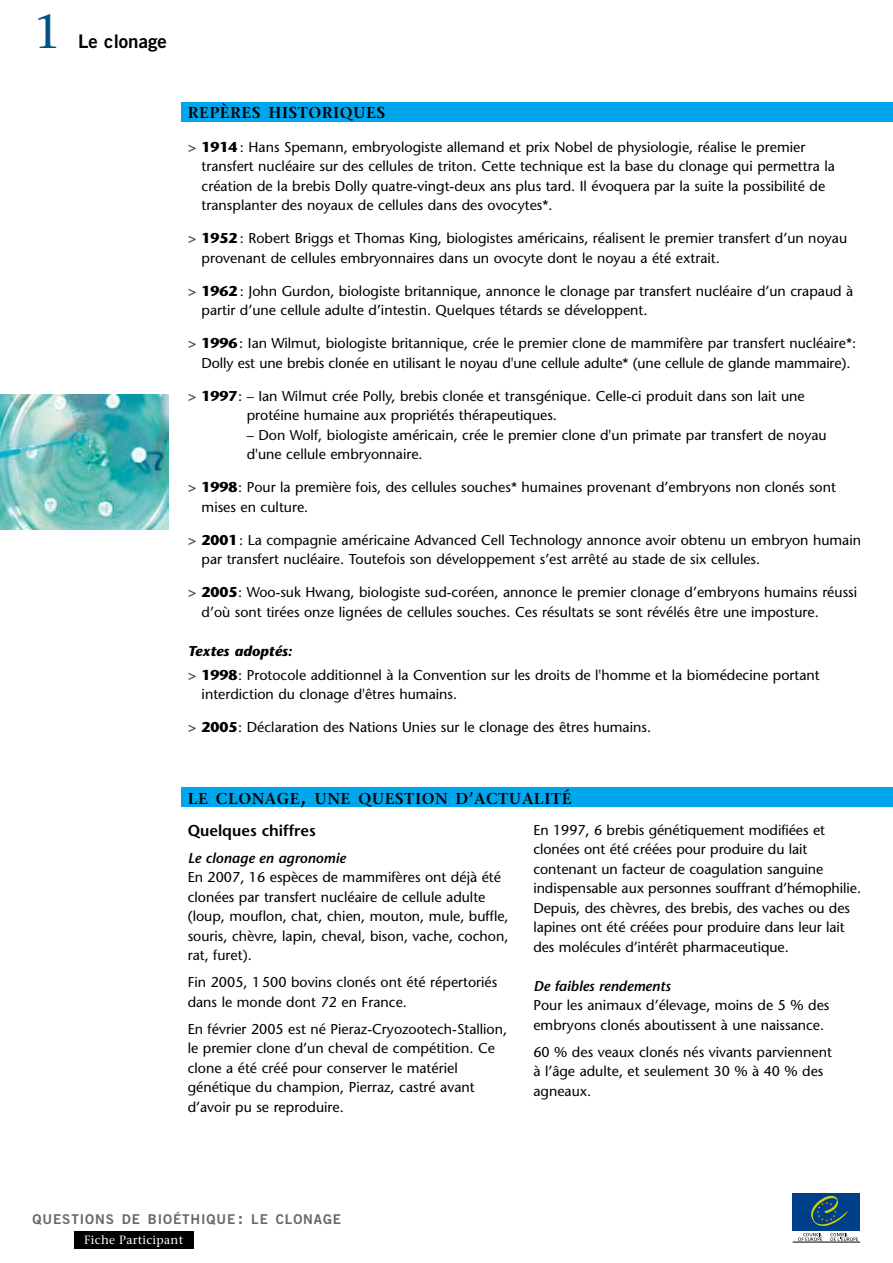
<style>
.page{position:relative;width:893px;height:1263px;background:#fff}
.page>*{position:absolute;margin:0;border:0;box-sizing:border-box;transform-origin:0 0}
.t1{font:48px "Stone Serif";color:#005383}
.t2{font:18.75px "Trade Gothic Bold Two";color:#000}
.t3{font:600 15.75px "Stone Serif";letter-spacing:.035em;color:#000}
.t4{font:600 15.75px "Stone Sans";color:#000}
.t5{font:14.25px/19.5px "Stone Sans";color:#000}
.t6{font:italic 600 14.25px "Stone Sans";color:#000}
.t7{font:13.5px "Trade Gothic Bold Two";letter-spacing:.065em;color:#68676c}
.t8{font:12px "Stone Serif";letter-spacing:.025em;color:#fff}
.s1{font-weight:700;color:#504f53}
.s2{font-weight:700}
.s3{font-weight:700;font-style:italic}
.s4{font-size:21px}
.s5{font-size:16.5px}
.s6{font-size:18px}
</style>
<div class="page">
<div style="left:181px;top:102px;width:712px;height:19px;background:#00a6eb"></div>
<div style="left:181px;top:788px;width:712px;height:19px;background:#00a6eb"></div>
<hr style="left:793px;top:1242px;width:67px;height:1px;background:#000">
<svg style="left:830px;top:1233px;width:28px;height:8px"></svg>
<svg style="left:798px;top:1233px;width:24px;height:8px"></svg>
<div style="left:793px;top:1193px;width:67px;height:37px;background:#003f8a"></div>
<svg style="left:811px;top:1195px;width:37px;height:31px"></svg>
<div style="left:74px;top:1231px;width:120px;height:17px;background:#000"></div>
<img style="left:0;top:394px;width:168px;height:135px">
<h1 class="t1" style="left:33px;top:3px;width:29px">1</h1>
<h2 class="t2" style="left:78px;top:30px;width:90px">Le clonage</h2>
<p class="t3" style="left:188px;top:103px;width:199px">REPÈRES HISTORIQUES</p>
<p class="t5" style="left:202px;top:137px;width:635px;text-indent:-14px"><span class="s1">&gt;</span> <span class="s2">1914</span> : Hans Spemann, embryologiste allemand et prix Nobel de physiologie, réalise le premier transfert nucléaire sur des cellules de triton. Cette technique est la base du clonage qui permettra la création de la brebis Dolly quatre-vingt-deux ans plus tard. Il évoquera par la suite la possibilité de transplanter des noyaux de cellules dans des ovocytes*.</p>
<p class="t5" style="left:202px;top:229px;width:647px;text-indent:-14px"><span class="s1">&gt;</span> <span class="s2">1952</span> : Robert Briggs et Thomas King, biologistes américains, réalisent le premier transfert d’un noyau provenant de cellules embryonnaires dans un ovocyte dont le noyau a été extrait.</p>
<p class="t5" style="left:202px;top:281px;width:653px;text-indent:-14px"><span class="s1">&gt;</span> <span class="s2">1962</span> : John Gurdon, biologiste britannique, annonce le clonage par transfert nucléaire d’un crapaud à partir d’une cellule adulte d’intestin. Quelques tétards se développent.</p>
<p class="t5" style="left:188px;top:334px;width:670px;text-align:center"><span class="s1">&gt;</span> <span class="s2">1996</span> : Ian Wilmut, biologiste britannique, crée le premier clone de mammifère par transfert nucléaire*:<br>Dolly est une brebis clonée en utilisant le noyau d'une cellule adulte* (une cellule de glande mammaire).</p>
<p class="t5" style="left:247px;top:386px;width:560px;text-indent:-59px"><span class="s1">&gt;</span> <span class="s2">1997</span> : – Ian Wilmut crée Polly, brebis clonée et transgénique. Celle-ci produit dans son lait une protéine humaine aux propriétés thérapeutiques.</p>
<p class="t5" style="left:247px;top:425px;width:581px">– Don Wolf, biologiste américain, crée le premier clone d'un primate par transfert de noyau d'une cellule embryonnaire.</p>
<p class="t5" style="left:202px;top:478px;width:636px;text-indent:-14px"><span class="s1">&gt;</span> <span class="s2">1998</span> : Pour la première fois, des cellules souches* humaines provenant d’embryons non clonés sont mises en culture.</p>
<p class="t5" style="left:202px;top:530px;width:661px;text-indent:-14px"><span class="s1">&gt;</span> <span class="s2">2001</span> : La compagnie américaine Advanced Cell Technology annonce avoir obtenu un embryon humain par transfert nucléaire. Toutefois son développement s’est arrêté au stade de six cellules.</p>
<p class="t5" style="left:202px;top:583px;width:657px;text-indent:-14px"><span class="s1">&gt;</span> <span class="s2">2005</span> : Woo-suk Hwang, biologiste sud-coréen, annonce le premier clonage d’embryons humains réussi d’où sont tirées onze lignées de cellules souches. Ces résultats se sont révélés être une imposture.</p>
<p class="t5" style="left:188px;top:639px;width:634px;line-height:23.7px"><span class="s3">Textes adoptés:<br></span><span class="s1">&gt;</span> <span class="s2">1998</span> : Protocole additionnel à la Convention sur les droits de l'homme et la biomédecine portant</p>
<p class="t5" style="left:202px;top:684px;width:257px">interdiction du clonage d'êtres humains.</p>
<p class="t5" style="left:188px;top:717px;width:465px"><span class="s1">&gt;</span> <span class="s2">2005</span> : Déclaration des Nations Unies sur le clonage des êtres humains.</p>
<p class="t3" style="left:188px;top:789px;width:385px">LE CLONAGE<span class="s4">,</span> UNE QUESTION D<span class="s5">’</span>ACTUALITÉ</p>
<p class="t4" style="left:188px;top:821px;width:130px">Quelques chiffres</p>
<p class="t6" style="left:188px;top:849px;width:159px">Le clonage en agronomie</p>
<p class="t5" style="left:188px;top:868px;width:323px">En 2007, 16 espèces de mammifères ont déjà été clonées par transfert nucléaire de cellule adulte (loup, mouflon, chat, chien, mouton, mule, buffle, souris, chèvre, lapin, cheval, bison, vache, cochon, rat, furet).</p>
<p class="t5" style="left:188px;top:973px;width:311px">Fin 2005, 1 500 bovins clonés ont été répertoriés dans le monde dont 72 en France.</p>
<p class="t5" style="left:188px;top:1019px;width:321px">En février 2005 est né Pieraz-Cryozootech-Stallion, le premier clone d’un cheval de compétition. Ce clone a été créé pour conserver le matériel génétique du champion, Pierraz, castré avant d’avoir pu se reproduire.</p>
<p class="t5" style="left:533px;top:820px;width:329px">En 1997, 6 brebis génétiquement modifiées et clonées ont été créées pour produire du lait contenant un facteur de coagulation sanguine indispensable aux personnes souffrant d’hémophilie.<br>Depuis, des chèvres, des brebis, des vaches ou des lapines ont été créées pour produire dans leur lait des molécules d’intérêt pharmaceutique.</p>
<p class="t6" style="left:533px;top:977px;width:139px">De faibles rendements</p>
<p class="t5" style="left:533px;top:995px;width:298px">Pour les animaux d’élevage, moins de 5 % des embryons clonés aboutissent à une naissance.</p>
<p class="t5" style="left:533px;top:1042px;width:300px">60 % des veaux clonés nés vivants parviennent à l’âge adulte, et seulement 30 % à 40 % des agneaux.</p>
<p class="t7" style="left:33px;top:1210px;width:310px">QUESTIONS DE BIOÉTHIQUE <span class="s6">:</span> LE CLONAGE</p>
<p class="t8" style="left:84px;top:1233px;width:100px">Fiche Participant</p>
</div>
